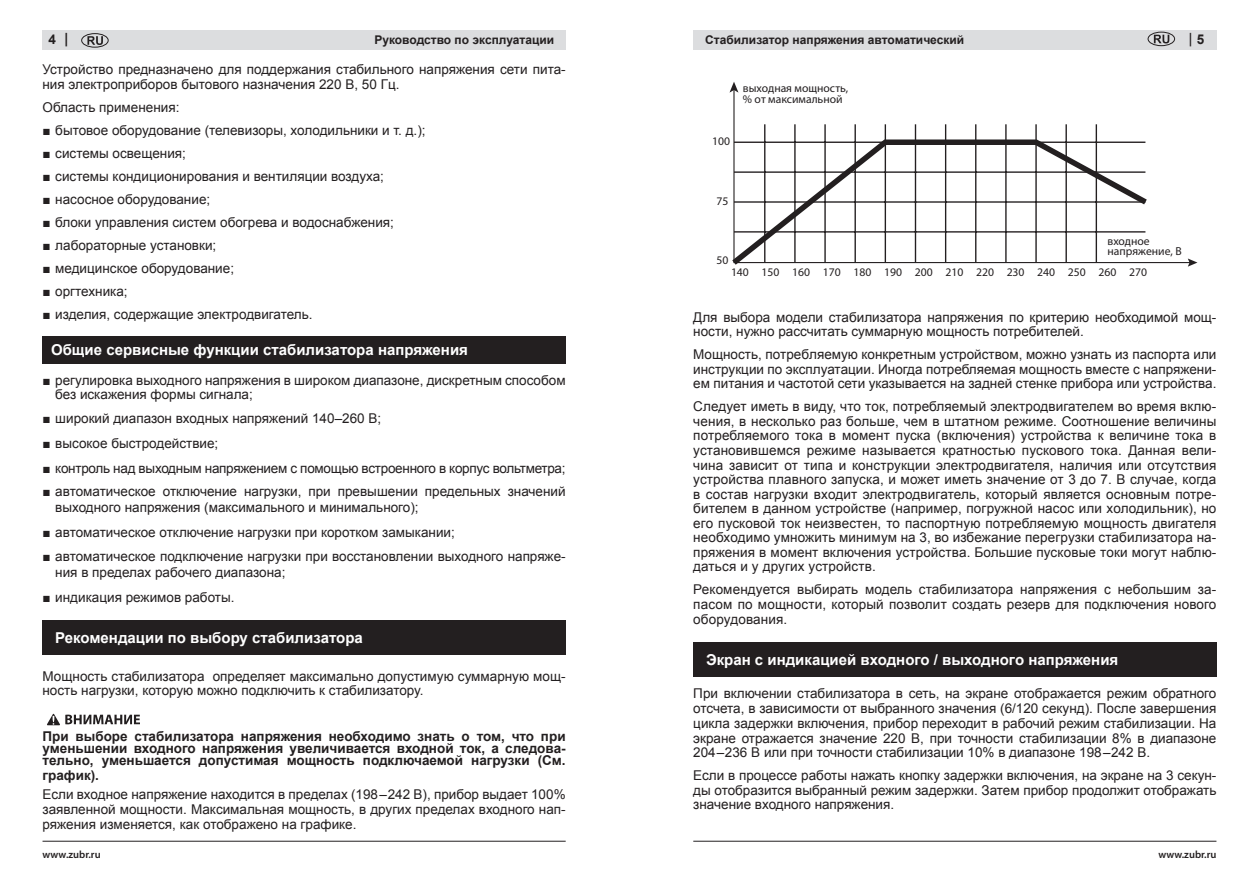
<style>
.page{position:relative;width:1259px;height:893px;background:#fff}
.page>*{position:absolute;margin:0;border:0;box-sizing:border-box;transform-origin:0 0}
.PosleSpis{font:700 15px "Arial";color:#fff}
.PosleSpis-2{font:13.5px/14.5px "Arial";color:#231f20}
.PosleSpis-3{font:700 13.5px/12px "Arial";color:#231f20;text-align:justify}
.PosleSpis-4{font:13.5px "Arial";letter-spacing:-.02em;color:#231f20}
.t1{font:600 13.5px "Myriad Pro";color:#231f20}
.t2{font:700 12px "Arial";color:#231f20}
.t3{font:11.7px/10.6px "Myriad Pro";color:#231f20}
.t4{font:600 10.5px "Myriad Pro";color:#231f20}
.s1{font-family:"Myriad Pro"}
.s2{font-family:"Arial";font-weight:700}
.s3{font-family:"Times New Roman"}
</style>
<div class="page">
<div style="left:693px;top:30px;width:523px;height:20px;background:#dcdddf"></div>
<div style="left:43px;top:30px;width:523px;height:20px;background:#dcdddf"></div>
<hr style="left:693px;top:841px;width:523px;height:1px;background:#231f20">
<hr style="left:43px;top:841px;width:523px;height:1px;background:#231f20">
<svg style="left:1153px;top:35px;width:16px;height:8px"></svg>
<div style="left:1147px;top:32px;width:28px;height:14px;border:1px solid #231f20;border-radius:50%"></div>
<svg style="left:87px;top:36px;width:16px;height:9px"></svg>
<div style="left:81px;top:33px;width:27px;height:15px;border:1px solid #231f20;border-radius:50%"></div>
<div style="left:43px;top:336px;width:523px;height:27px;background:#231f20"></div>
<div style="left:43px;top:621px;width:523px;height:34px;background:#231f20"></div>
<svg style="left:47px;top:714px;width:93px;height:11px"></svg>
<svg style="left:729px;top:82px;width:9px;height:11px"></svg>
<svg style="left:1187px;top:258px;width:10px;height:9px"></svg>
<hr style="left:764px;top:124px;width:1px;height:139px;background:#231f20">
<hr style="left:794px;top:124px;width:1px;height:139px;background:#231f20">
<hr style="left:824px;top:124px;width:1px;height:139px;background:#231f20">
<hr style="left:854px;top:124px;width:2px;height:139px;background:#231f20">
<hr style="left:884px;top:124px;width:2px;height:139px;background:#231f20">
<hr style="left:915px;top:124px;width:1px;height:139px;background:#231f20">
<hr style="left:945px;top:124px;width:1px;height:139px;background:#231f20">
<hr style="left:975px;top:124px;width:1px;height:139px;background:#231f20">
<hr style="left:1005px;top:124px;width:1px;height:139px;background:#231f20">
<hr style="left:1035px;top:124px;width:1px;height:139px;background:#231f20">
<hr style="left:1065px;top:124px;width:2px;height:139px;background:#231f20">
<hr style="left:1095px;top:124px;width:2px;height:139px;background:#231f20">
<svg style="left:732px;top:137px;width:421px;height:128px"></svg>
<div style="left:693px;top:642px;width:523px;height:34px;background:#231f20"></div>
<p class="PosleSpis-3" style="left:48px;top:34px;width:21px">4 <span class="s1">|</span></p>
<p class="t1" style="left:1189px;top:30px;width:17px">| <span class="s2">5</span></p>
<p class="PosleSpis-2" style="left:43px;top:62px;width:524px;line-height:15px">Устройство предназначено для поддержания стабильного напряжения сети пита&shy;ния электроприборов бытового назначения 220 В, 50 Гц.</p>
<p class="PosleSpis-2" style="left:43px;top:100px;width:138px">Область применения:</p>
<p class="PosleSpis-2" style="left:43px;top:123px;width:384px"><span class="s3">■</span> бытовое оборудование (телевизоры, холодильники и т. д.);</p>
<p class="PosleSpis-2" style="left:43px;top:146px;width:145px"><span class="s3">■</span> системы освещения;</p>
<p class="PosleSpis-2" style="left:43px;top:169px;width:343px"><span class="s3">■</span> системы кондиционирования и вентиляции воздуха;</p>
<p class="PosleSpis-2" style="left:43px;top:192px;width:169px"><span class="s3">■</span> насосное оборудование;</p>
<p class="PosleSpis-2" style="left:43px;top:215px;width:353px"><span class="s3">■</span> блоки управления систем обогрева и водоснабжения;</p>
<p class="PosleSpis-2" style="left:43px;top:238px;width:175px"><span class="s3">■</span> лабораторные установки;</p>
<p class="PosleSpis-2" style="left:43px;top:261px;width:193px"><span class="s3">■</span> медицинское оборудование;</p>
<p class="PosleSpis-2" style="left:43px;top:284px;width:87px"><span class="s3">■</span> оргтехника;</p>
<p class="PosleSpis-2" style="left:43px;top:307px;width:271px"><span class="s3">■</span> изделия, содержащие электродвигатель.</p>
<p class="PosleSpis" style="left:51px;top:340px;width:418px">Общие сервисные функции стабилизатора напряжения</p>
<p class="PosleSpis-2" style="left:55px;top:373px;width:512px;text-indent:-13px"><span class="s3">■</span> регулировка выходного напряжения в широком диапазоне, дискретным способом без искажения формы сигнала;</p>
<p class="PosleSpis-2" style="left:43px;top:411px;width:340px"><span class="s3">■</span> широкий диапазон входных напряжений 140–260 В;</p>
<p class="PosleSpis-2" style="left:43px;top:436px;width:177px"><span class="s3">■</span> высокое быстродействие;</p>
<p class="PosleSpis-4" style="left:43px;top:459px;width:524px"><span class="s3">■</span> контроль над выходным напряжением с помощью встроенного в корпус вольтметра;</p>
<p class="PosleSpis-2" style="left:55px;top:483px;width:512px;line-height:16.5px;text-indent:-13px"><span class="s3">■</span> автоматическое отключение нагрузки, при превышении предельных значений выходного напряжения (максимального и минимального);</p>
<p class="PosleSpis-2" style="left:43px;top:526px;width:414px"><span class="s3">■</span> автоматическое отключение нагрузки при коротком замыкании;</p>
<p class="PosleSpis-2" style="left:55px;top:548px;width:512px;line-height:16.5px;text-indent:-13px"><span class="s3">■</span> автоматическое подключение нагрузки при восстановлении выходного напряже&shy;ния в пределах рабочего диапазона;</p>
<p class="PosleSpis-2" style="left:43px;top:590px;width:193px"><span class="s3">■</span> индикация режимов работы.</p>
<p class="PosleSpis" style="left:55px;top:628px;width:309px">Рекомендации по выбору стабилизатора</p>
<p class="PosleSpis-2" style="left:43px;top:669px;width:524px">Мощность стабилизатора определяет максимально допустимую суммарную мощ&shy;ность нагрузки, которую можно подключить к стабилизатору.</p>
<p class="PosleSpis-3" style="left:43px;top:730px;width:524px">При выборе стабилизатора напряжения необходимо знать о том, что при уменьшении входного напряжения увеличивается входной ток, а следова&shy;тельно, уменьшается допустимая мощность подключаемой нагрузки (См.</p>
<p class="PosleSpis-3" style="left:43px;top:769px;width:58px">график).</p>
<p class="PosleSpis-2" style="left:43px;top:787px;width:524px;line-height:15px;text-align:justify">Если входное напряжение находится в пределах (198–242 В), прибор выдает 100% заявленной мощности. Максимальная мощность, в других пределах входного нап&shy;ряжения изменяется, как отображено на графике.</p>
<p class="t2" style="left:374px;top:32px;width:181px">Руководство по эксплуатации</p>
<p class="t2" style="left:705px;top:32px;width:260px">Стабилизатор напряжения автоматический</p>
<p class="t3" style="left:743px;top:83px;width:107px">выходная мощность, % от максимальной</p>
<p class="t3" style="left:712px;top:136px;width:19px">100</p>
<p class="t3" style="left:716px;top:195px;width:13px">75</p>
<p class="t3" style="left:1107px;top:235px;width:76px">входное напряжение, В</p>
<p class="t3" style="left:716px;top:255px;width:13px">50</p>
<p class="t3" style="left:731px;top:267px;width:417px">140 150 160 170 180 190 200 210 220 230 240 250 260 270</p>
<p class="PosleSpis-2" style="left:693px;top:310px;width:524px">Для выбора модели стабилизатора напряжения по критерию необходимой мощ&shy;ности, нужно рассчитать суммарную мощность потребителей.</p>
<p class="PosleSpis-2" style="left:693px;top:347px;width:524px;text-align:justify">Мощность, потребляемую конкретным устройством, можно узнать из паспорта или инструкции по эксплуатации. Иногда потребляемая мощность вместе с напряжени&shy;ем питания и частотой сети указывается на задней стенке прибора или устройства.</p>
<p class="PosleSpis-2" style="left:693px;top:399px;width:525px;text-align:justify">Следует иметь в виду, что ток, потребляемый электродвигателем во время вклю&shy;чения, в несколько раз больше, чем в штатном режиме. Соотношение величины потребляемого тока в момент пуска (включения) устройства к величине тока в установившемся режиме называется кратностью пускового тока. Данная вели&shy;чина зависит от типа и конструкции электродвигателя, наличия или отсутствия устройства плавного запуска, и может иметь значение от 3 до 7. В случае, когда в состав нагрузки входит электродвигатель, который является основным потре&shy;бителем в данном устройстве (например, погружной насос или холодильник), но его пусковой ток неизвестен, то паспортную потребляемую мощность двигателя необходимо умножить минимум на 3, во избежание перегрузки стабилизатора на&shy;пряжения в момент включения устройства. Большие пусковые токи могут наблю&shy;даться и у других устройств.</p>
<p class="PosleSpis-2" style="left:693px;top:583px;width:524px;text-align:justify">Рекомендуется выбирать модель стабилизатора напряжения с небольшим за&shy;пасом по мощности, который позволит создать резерв для подключения нового оборудования.</p>
<p class="PosleSpis" style="left:706px;top:649px;width:414px">Экран с индикацией входного / выходного напряжения</p>
<p class="PosleSpis-2" style="left:693px;top:686px;width:524px;text-align:justify">При включении стабилизатора в сеть, на экране отображается режим обратного отсчета, в зависимости от выбранного значения (6/120 секунд). После завершения цикла задержки включения, прибор переходит в рабочий режим стабилизации. На экране отражается значение 220 В, при точности стабилизации 8% в диапазоне 204–236 В или при точности стабилизации 10% в диапазоне 198–242 В.</p>
<p class="PosleSpis-2" style="left:693px;top:768px;width:524px;text-align:justify">Если в процессе работы нажать кнопку задержки включения, на экране на 3 секун&shy;ды отобразится выбранный режим задержки. Затем прибор продолжит отображать значение входного напряжения.</p>
<p class="t4" style="left:43px;top:847px;width:60px">www.zubr.ru</p>
<p class="t4" style="left:1158px;top:847px;width:60px">www.zubr.ru</p>
</div>
